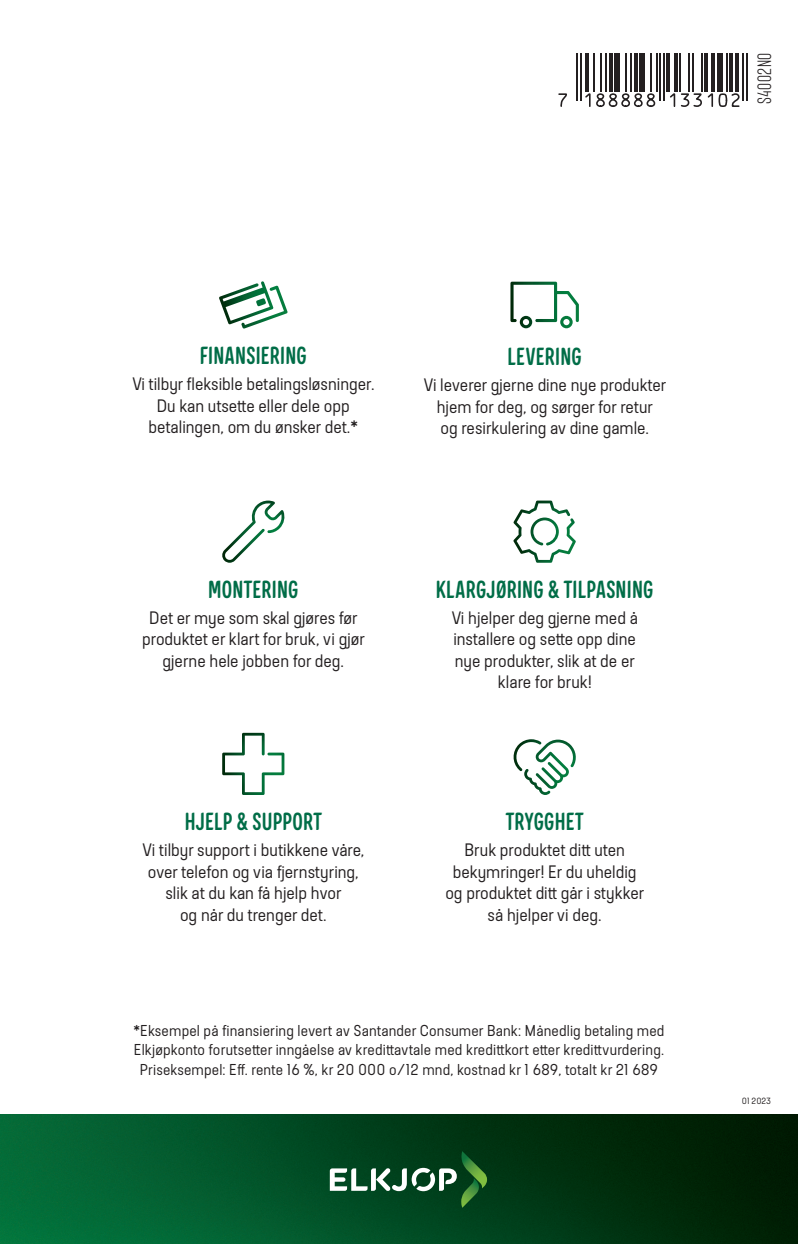
<style>
.page{position:relative;width:798px;height:1244px;background:#fff}
.page>*{position:absolute;margin:0;border:0;box-sizing:border-box;transform-origin:0 0}
.t1{font:24.75px "Elkjop Headline";letter-spacing:.01em;color:#006d47}
.t2{font:18px/21.6px "Elkjop Bodytext";color:#231f20;text-align:center}
.t3{font:300 18px "Elkjop Condensed";letter-spacing:.025em;color:#231f20}
.t4{font:15.75px/19.3px "Elkjop Bodytext";letter-spacing:.01em;color:#231f20;text-align:center}
.t5{font:9px "Elkjop Bodytext";color:#231f20}
</style>
<div class="page">
<svg style="left:581px;top:53px;width:167px;height:48px"></svg>
<hr style="left:576px;top:53px;width:2px;height:47px;background:#231f20">
<hr style="left:580px;top:53px;width:1px;height:47px;background:#231f20">
<hr style="left:585px;top:53px;width:4px;height:38px;background:#231f20">
<hr style="left:592px;top:53px;width:2px;height:38px;background:#231f20">
<hr style="left:599px;top:53px;width:2px;height:38px;background:#231f20">
<hr style="left:605px;top:53px;width:2px;height:38px;background:#231f20">
<svg style="left:608px;top:53px;width:4px;height:38px"></svg>
<div style="left:614px;top:53px;width:5px;height:38px;background:#231f20"></div>
<hr style="left:625px;top:53px;width:1px;height:38px;background:#231f20">
<hr style="left:630px;top:53px;width:2px;height:38px;background:#231f20">
<hr style="left:634px;top:53px;width:3px;height:38px;background:#231f20">
<div style="left:639px;top:53px;width:5px;height:38px;background:#231f20"></div>
<hr style="left:650px;top:53px;width:2px;height:38px;background:#231f20">
<hr style="left:655px;top:53px;width:2px;height:38px;background:#231f20">
<hr style="left:659px;top:53px;width:2px;height:47px;background:#231f20">
<hr style="left:662px;top:53px;width:2px;height:47px;background:#231f20">
<hr style="left:666px;top:53px;width:4px;height:38px;background:#231f20">
<svg style="left:673px;top:53px;width:4px;height:38px"></svg>
<hr style="left:679px;top:53px;width:1px;height:38px;background:#231f20">
<hr style="left:688px;top:53px;width:1px;height:38px;background:#231f20">
<hr style="left:691px;top:53px;width:2px;height:38px;background:#231f20">
<hr style="left:700px;top:53px;width:2px;height:38px;background:#231f20">
<hr style="left:704px;top:53px;width:3px;height:38px;background:#231f20">
<hr style="left:711px;top:53px;width:3px;height:38px;background:#231f20">
<div style="left:716px;top:53px;width:6px;height:38px;background:#231f20"></div>
<hr style="left:725px;top:53px;width:2px;height:38px;background:#231f20">
<hr style="left:729px;top:53px;width:3px;height:38px;background:#231f20">
<svg style="left:734px;top:53px;width:4px;height:38px"></svg>
<hr style="left:741px;top:53px;width:2px;height:47px;background:#231f20">
<hr style="left:745px;top:53px;width:2px;height:47px;background:#231f20">
<svg style="left:558px;top:92px;width:182px;height:15px"></svg>
<img style="left:222px;top:500px;width:63px;height:63px">
<img style="left:513px;top:500px;width:62px;height:63px">
<img style="left:222px;top:733px;width:62px;height:62px">
<img style="left:513px;top:739px;width:63px;height:56px">
<img style="left:219px;top:281px;width:68px;height:47px">
<img style="left:510px;top:282px;width:68px;height:46px">
<img style="left:0;top:1115px;width:797px;height:129px">
<svg style="left:330px;top:1151px;width:157px;height:57px;background:#29623e"></svg>
<p class="t3" style="left:754px;top:104px;width:53px;rotate:-90deg">S4002NO</p>
<p class="t1" style="left:200px;top:342px;width:108px">FINANSIERING</p>
<p class="t2" style="left:132px;top:373px;width:244px">Vi tilbyr fleksible betalingsløsninger.<br>Du kan utsette eller dele opp betalingen, om du ønsker det.*</p>
<p class="t1" style="left:507px;top:343px;width:76px">LEVERING</p>
<p class="t2" style="left:423px;top:374px;width:244px">Vi leverer gjerne dine nye produkter hjem for deg, og sørger for retur<br>og resirkulering av dine gamle.</p>
<p class="t1" style="left:208px;top:576px;width:92px">MONTERING</p>
<p class="t2" style="left:142px;top:607px;width:224px">Det er mye som skal gjøres før produktet er klart for bruk, vi gjør gjerne hele jobben for deg.</p>
<p class="t1" style="left:185px;top:808px;width:138px">HJELP &amp; SUPPORT</p>
<p class="t2" style="left:142px;top:839px;width:223px">Vi tilbyr support i butikkene våre, over telefon og via fjernstyring, slik at du kan få hjelp hvor<br>og når du trenger det.</p>
<p class="t1" style="left:435px;top:576px;width:219px">KLARGJØRING &amp; TILPASNING</p>
<p class="t2" style="left:451px;top:607px;width:188px">Vi hjelper deg gjerne med å installere og sette opp dine nye produkter, slik at de er klare for bruk!</p>
<p class="t1" style="left:505px;top:808px;width:79px">TRYGGHET</p>
<p class="t2" style="left:445px;top:839px;width:201px">Bruk produktet ditt uten bekymringer! Er du uheldig og produktet ditt går i stykker så hjelper vi deg.</p>
<p class="t4" style="left:133px;top:1021px;width:532px">*Eksempel på finansiering levert av Santander Consumer Bank: Månedlig betaling med<br>Elkjøpkonto forutsetter inngåelse av kredittavtale med kredittkort etter kredittvurdering.<br>Priseksempel: Eff. rente 16 %, kr 20 000 o/12 mnd, kostnad kr 1 689, totalt kr 21 689</p>
<p class="t5" style="left:741px;top:1095px;width:31px">01 2023</p>
</div>
